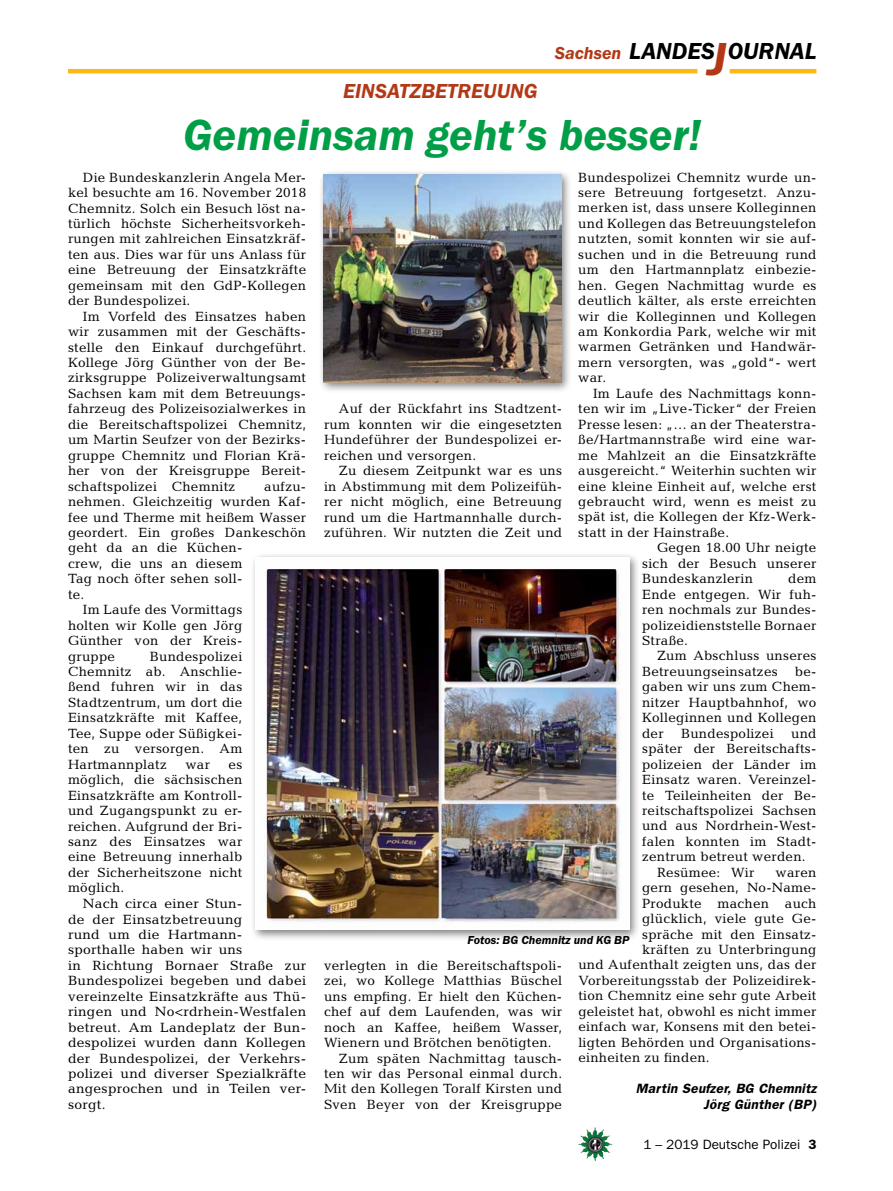
<style>
.page{position:relative;width:893px;height:1191px;background:#fff}
.page>*{position:absolute;margin:0;border:0;box-sizing:border-box;transform-origin:0 0}
.t1{font:italic 600 45px "Franklin Gothic Itc T";color:#009f47}
.t2{font:italic 600 24px "Franklin Gothic Itc T";color:#000}
.t3{font:italic 600 21px "Franklin Gothic Itc T";color:#b33916}
.t4{font:italic 600 18px "Franklin Gothic Itc T";color:#b33916}
.t5{font:13.5px/15.5px "Candida";letter-spacing:.02em;color:#000;text-align:justify}
.t6{font:italic 600 13.5px/15.5px "Franklin Gothic";letter-spacing:.02em;color:#000;text-align:right}
.t7{font:13.5px "Franklin Gothic";color:#000}
.t8{font:italic 600 12px "Franklin Gothic Itc T";color:#000}
.s1{font-size:48px;color:#b33916}
.s2{font-weight:600}
</style>
<div class="page">
<img style="left:578px;top:1127px;width:17px;height:25px">
<hr style="left:730px;top:69px;width:86px;height:4px;background:#fdb913">
<hr style="left:68px;top:69px;width:629px;height:4px;background:#fdb913">
<div style="left:250px;top:552px;width:390px;height:389px;background:#000;opacity:.5"></div>
<img style="left:255px;top:557px;width:372px;height:372px">
<div style="left:318px;top:169px;width:254px;height:225px;background:#000;opacity:.5"></div>
<img style="left:323px;top:174px;width:238px;height:208px">
<h3 class="t3" style="left:343px;top:79px;width:129px">Einsa tzbetreuung</h3>
<h3 class="t4" style="left:555px;top:42px;width:68px">Sachsen</h3>
<h2 class="t2" style="left:629px;top:37px;width:189px">LANDES<span class="s1">J</span>OURNAL</h2>
<h1 class="t1" style="left:183px;top:109px;width:520px">Gemeinsam geht’s besser!</h1>
<p class="t5" style="left:68px;top:169px;width:240px;text-indent:15px">Die Bundeskanzlerin Angela Mer&shy;kel besuchte am 16. November 2018<br>Chemnitz. Solch ein Besuch löst na&shy;türlich höchste Sicherheitsvorkeh&shy;rungen mit zahlreichen Einsatzkräf&shy;ten aus. Dies war für uns Anlass für eine Betreuung der Einsatzkräfte gemeinsam mit den GdP-Kollegen der Bundespolizei.</p>
<p class="t5" style="left:68px;top:308px;width:240px;text-indent:15px">Im Vorfeld des Einsatzes haben wir zusammen mit der Geschäfts&shy;stelle den Einkauf durchgeführt.<br>Kollege Jörg Günther von der Be&shy;zirksgruppe Polizeiverwaltungsamt Sachsen kam mit dem Betreuungs&shy;fahrzeug des Polizeisozialwerkes in die Bereitschaftspolizei Chemnitz, um Martin Seufzer von der Bezirks&shy;gruppe Chemnitz und Florian Krä&shy;her von der Kreisgruppe Bereit&shy;schaftspolizei Chemnitz</p>
<p class="t5" style="left:264px;top:478px;width:43px">aufzu-</p>
<p class="t5" style="left:68px;top:494px;width:240px">nehmen. Gleichzeitig wurden Kaf-</p>
<p class="t5" style="left:68px;top:509px;width:240px">fee und Therme mit heißem Wasser</p>
<p class="t5" style="left:68px;top:525px;width:240px">geordert. Ein großes Dankeschön</p>
<p class="t5" style="left:68px;top:540px;width:176px">geht da an die Küchen-</p>
<p class="t5" style="left:68px;top:555px;width:176px">crew, die uns an diesem</p>
<p class="t5" style="left:68px;top:571px;width:176px">Tag noch öfter sehen soll-</p>
<p class="t5" style="left:68px;top:586px;width:18px">te.</p>
<p class="t5" style="left:83px;top:602px;width:161px">Im Laufe des Vormittags</p>
<p class="t5" style="left:68px;top:617px;width:176px">holten wir Kolle gen Jörg</p>
<p class="t5" style="left:68px;top:633px;width:176px">Günther von der Kreis-</p>
<p class="t5" style="left:68px;top:648px;width:49px">gruppe</p>
<p class="t5" style="left:68px;top:648px;width:176px;text-indent:82px">Bundespolizei Chemnitz ab. Anschlie&shy;ßend fuhren wir in das Stadtzentrum, um dort die Einsatzkräfte mit Kaffee, Tee, Suppe oder Süßigkei&shy;ten zu versorgen. Am Hartmannplatz</p>
<p class="t5" style="left:68px;top:756px;width:176px;text-indent:161px">es möglich, die sächsischen Einsatzkräfte am Kontroll&shy;und Zugangspunkt zu er&shy;reichen. Aufgrund der Bri&shy;sanz des Einsatzes war eine Betreuung innerhalb der Sicherheitszone nicht möglich.</p>
<p class="t5" style="left:68px;top:895px;width:240px;text-align:left;text-indent:15px">Nach circa einer Stun-<br>de der Einsatzbetreuung<br>rund um die Hartmann&shy;sporthalle haben wir uns<br>in Richtung Bornaer Straße zur<br>Bundespolizei begeben und dabei vereinzelte Einsatzkräfte aus Thü&shy;ringen und No&lt;rdrhein-Westfalen betreut. Am Landeplatz der Bun&shy;despolizei wurden dann Kollegen der Bundespolizei, der Verkehrs&shy;polizei und diverser Spezialkräfte angesprochen und in Teilen ver&shy;sorgt.</p>
<p class="t5" style="left:185px;top:756px;width:26px">war</p>
<p class="t5" style="left:578px;top:169px;width:240px">Bundespolizei Chemnitz wurde un&shy;sere Betreuung fortgesetzt. Anzu&shy;merken ist, dass unsere Kolleginnen und Kollegen das Betreuungstelefon nutzten, somit konnten wir sie auf&shy;suchen und in die Betreuung rund um den Hartmannplatz einbezie&shy;hen. Gegen Nachmittag wurde es deutlich kälter, als erste erreichten wir die Kolleginnen und Kollegen am Konkordia Park, welche wir mit warmen Getränken und Handwär&shy;mern versorgten, was „gold“- wert war.</p>
<p class="t5" style="left:593px;top:385px;width:225px">Im Laufe des Nachmittags konn-</p>
<p class="t5" style="left:578px;top:401px;width:240px">ten wir im „Live-Ticker“ der Freien</p>
<p class="t5" style="left:578px;top:416px;width:240px">Presse lesen: „… an der Theaterstra-</p>
<p class="t5" style="left:578px;top:432px;width:240px">ße/Hartmannstraße wird eine war-</p>
<p class="t5" style="left:578px;top:447px;width:240px">me Mahlzeit an die Einsatzkräfte</p>
<p class="t5" style="left:578px;top:463px;width:240px">ausgereicht.“ Weiterhin suchten wir</p>
<p class="t5" style="left:578px;top:478px;width:240px">eine kleine Einheit auf, welche erst</p>
<p class="t5" style="left:578px;top:494px;width:240px">gebraucht wird, wenn es meist zu</p>
<p class="t5" style="left:578px;top:509px;width:240px">spät ist, die Kollegen der Kfz-Werk-</p>
<p class="t5" style="left:578px;top:524px;width:152px">statt in der Hainstraße.</p>
<p class="t5" style="left:657px;top:540px;width:161px">Gegen 18.00 Uhr neigte</p>
<p class="t5" style="left:642px;top:555px;width:176px">sich der Besuch unserer</p>
<p class="t5" style="left:642px;top:571px;width:112px">Bundeskanzlerin</p>
<p class="t5" style="left:324px;top:401px;width:240px;text-indent:15px">Auf der Rückfahrt ins Stadtzent&shy;rum konnten wir die eingesetzten Hundeführer der Bundespolizei er&shy;reichen und versorgen.</p>
<p class="t5" style="left:324px;top:463px;width:240px;text-indent:15px">Zu diesem Zeitpunkt war es uns in Abstimmung mit dem Polizeifüh&shy;rer nicht möglich, eine Betreuung rund um die Hartmannhalle durch&shy;zuführen. Wir nutzten die Zeit und</p>
<p class="t5" style="left:642px;top:571px;width:176px;text-indent:146px">dem Ende entgegen. Wir fuh&shy;ren nochmals zur Bundes&shy;polizeidienststelle Bornaer Straße.</p>
<p class="t5" style="left:642px;top:648px;width:176px;text-indent:15px">Zum Abschluss unseres<br>Betreuungseinsatzes</p>
<p class="t5" style="left:642px;top:663px;width:176px;text-indent:153px">be&shy;gaben wir uns zum Chem&shy;nitzer Hauptbahnhof, wo Kolleginnen und Kollegen der</p>
<p class="t5" style="left:681px;top:725px;width:94px">Bundespolizei</p>
<p class="t5" style="left:791px;top:725px;width:27px">und</p>
<p class="t5" style="left:642px;top:741px;width:176px">später der Bereitschafts-</p>
<p class="t5" style="left:642px;top:756px;width:176px">polizeien der Länder im</p>
<p class="t5" style="left:642px;top:771px;width:176px">Einsatz waren. Vereinzel-</p>
<p class="t5" style="left:642px;top:787px;width:176px">te Teileinheiten der Be-</p>
<p class="t5" style="left:642px;top:802px;width:176px">reitschaftspolizei Sachsen</p>
<p class="t5" style="left:642px;top:818px;width:176px">und aus Nordrhein-West-</p>
<p class="t5" style="left:642px;top:833px;width:176px">falen konnten im Stadt-</p>
<p class="t5" style="left:642px;top:849px;width:165px">zentrum betreut werden.</p>
<p class="t5" style="left:657px;top:864px;width:99px">Resümee: Wir</p>
<p class="t5" style="left:776px;top:864px;width:42px">waren</p>
<p class="t5" style="left:642px;top:880px;width:176px">gern gesehen, No-Name-</p>
<p class="t5" style="left:642px;top:895px;width:176px">Produkte machen auch</p>
<p class="t5" style="left:642px;top:910px;width:176px">glücklich, viele gute Ge-</p>
<p class="t5" style="left:642px;top:926px;width:176px">spräche mit den Einsatz-</p>
<p class="t5" style="left:642px;top:941px;width:176px">kräften zu Unterbringung</p>
<p class="t5" style="left:578px;top:957px;width:240px">und Aufenthalt zeigten uns, das der</p>
<p class="t5" style="left:578px;top:972px;width:240px">Vorbereitungsstab der Polizeidirek-</p>
<p class="t5" style="left:578px;top:988px;width:240px">tion Chemnitz eine sehr gute Arbeit</p>
<p class="t5" style="left:578px;top:1003px;width:240px">geleistet hat, obwohl es nicht immer</p>
<p class="t5" style="left:578px;top:1019px;width:240px">einfach war, Konsens mit den betei-</p>
<p class="t5" style="left:578px;top:1034px;width:240px">ligten Behörden und Organisations-</p>
<p class="t5" style="left:578px;top:1049px;width:133px">einheiten zu finden.</p>
<p class="t6" style="left:636px;top:1080px;width:182px">Martin Seufzer, BG Chemnitz<br>Jörg Günther (BP)</p>
<p class="t8" style="left:468px;top:932px;width:163px">Fotos: BG Chemnitz und KG BP</p>
<p class="t5" style="left:324px;top:957px;width:240px">verlegten in die Bereitschaftspoli-</p>
<p class="t5" style="left:324px;top:973px;width:240px">zei, wo Kollege Matthias Büschel</p>
<p class="t5" style="left:324px;top:988px;width:240px">uns empfing. Er hielt den Küchen-</p>
<p class="t5" style="left:324px;top:1004px;width:240px">chef auf dem Laufenden, was wir</p>
<p class="t5" style="left:324px;top:1019px;width:240px">noch an Kaffee, heißem Wasser,</p>
<p class="t5" style="left:324px;top:1034px;width:229px">Wienern und Brötchen benötigten.</p>
<p class="t5" style="left:339px;top:1050px;width:225px">Zum späten Nachmittag tausch-</p>
<p class="t5" style="left:324px;top:1065px;width:240px">ten wir das Personal einmal durch.</p>
<p class="t5" style="left:324px;top:1081px;width:240px">Mit den Kollegen Toralf Kirsten und</p>
<p class="t5" style="left:324px;top:1096px;width:240px">Sven Beyer von der Kreisgruppe</p>
<p class="t7" style="left:643px;top:1136px;width:175px">1 – 2019 Deutsche Polizei <span class="s2">3</span></p>
</div>
